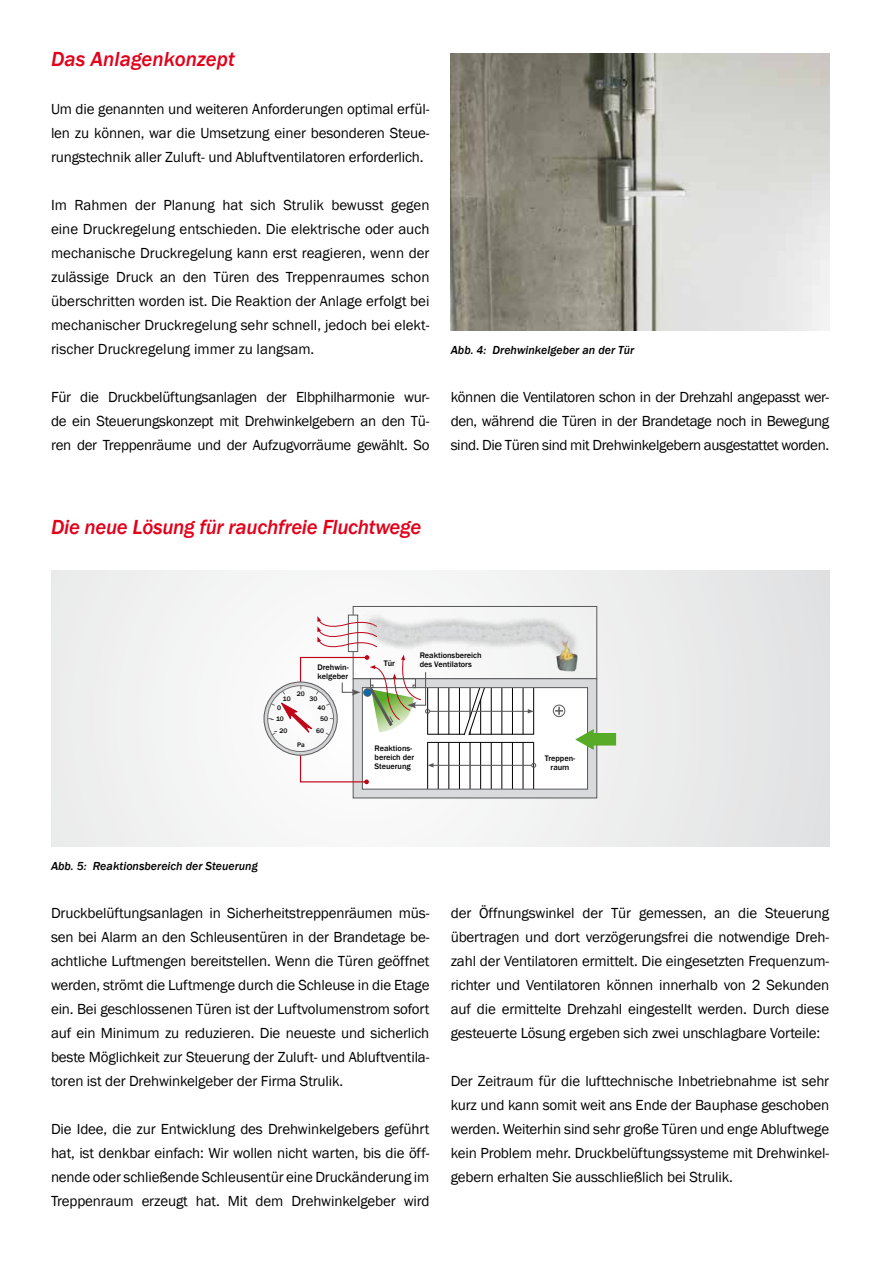
<style>
.page{position:relative;width:893px;height:1263px;background:#fff}
.page>*{position:absolute;margin:0;border:0;box-sizing:border-box;transform-origin:0 0}
.t1{font:italic 500 21px "Franklin Gothic";letter-spacing:-.015em;color:#e2001a}
.t2{font:15px/24px "Franklin Gothic";letter-spacing:-.01em;color:#000;text-align:justify}
.t3{font:italic 500 12px "Franklin Gothic";color:#000}
.t4{font:500 8.25px/9px "Franklin Gothic";color:#000}
.t5{font:500 6.75px "Franklin Gothic";color:#000}
</style>
<div class="page">
<div style="left:51px;top:570px;width:778px;height:276px;background:#efeff0"></div>
<div style="left:353px;top:606px;width:244px;height:73px;border:1px solid #58585a"></div>
<div style="left:348px;top:615px;width:10px;height:37px;border:1px solid #58585a"></div>
<div style="left:590px;top:734px;width:26px;height:11px;background:#57ab27"></div>
<svg style="left:268px;top:616px;width:329px;height:183px"></svg>
<img style="left:451px;top:54px;width:378px;height:276px">
<h1 class="t1" style="left:51px;top:46px;width:185px">Das Anlagenkonzept</h1>
<p class="t2" style="left:51px;top:97px;width:380px">Um die genannten und weiteren Anforderungen optimal erfül&shy;len zu können, war die Umsetzung einer besonderen Steue&shy;rungstechnik aller Zuluft- und Abluftventilatoren erforderlich.</p>
<p class="t2" style="left:51px;top:193px;width:380px">Im Rahmen der Planung hat sich Strulik bewusst gegen eine Druckregelung entschieden. Die elektrische oder auch mechanische Druckregelung kann erst reagieren, wenn der zulässige Druck an den Türen des Treppenraumes schon überschritten worden ist. Die Reaktion der Anlage erfolgt bei mechanischer Druckregelung sehr schnell, jedoch bei elekt&shy;rischer Druckregelung immer zu langsam.</p>
<p class="t2" style="left:51px;top:385px;width:380px">Für die Druckbelüftungsanlagen der Elbphilharmonie wur&shy;de ein Steuerungskonzept mit Drehwinkelgebern an den Tü&shy;ren der Treppenräume und der Aufzugvorräume gewählt. So</p>
<p class="t2" style="left:451px;top:385px;width:380px">können die Ventilatoren schon in der Drehzahl angepasst wer&shy;den, während die Türen in der Brandetage noch in Bewegung sind. Die Türen sind mit Drehwinkelgebern ausgestattet worden.</p>
<p class="t5" style="left:298px;top:205px;width:9px">20</p>
<p class="t5" style="left:319px;top:219px;width:9px">40</p>
<p class="t5" style="left:272px;top:230px;width:15px">– 10</p>
<p class="t5" style="left:321px;top:230px;width:9px">50</p>
<p class="t3" style="left:451px;top:343px;width:185px">Abb. 4: Drehwinkelgeber an der Tür</p>
<p class="t5" style="left:298px;top:448px;width:9px">20</p>
<h1 class="t1" style="left:51px;top:514px;width:372px">Die neue Lösung für rauchfreie Fluchtwege</h1>
<p class="t4" style="left:317px;top:663px;width:33px">Drehwin&shy;kelgeber</p>
<p class="t5" style="left:297px;top:689px;width:9px">20</p>
<p class="t5" style="left:283px;top:694px;width:9px">10</p>
<p class="t5" style="left:310px;top:694px;width:9px">30</p>
<p class="t5" style="left:277px;top:704px;width:5px">0</p>
<p class="t5" style="left:318px;top:704px;width:9px">40</p>
<p class="t5" style="left:270px;top:714px;width:15px">– 10</p>
<p class="t5" style="left:320px;top:714px;width:9px">50</p>
<p class="t5" style="left:274px;top:727px;width:15px">– 20</p>
<p class="t5" style="left:316px;top:727px;width:9px">60</p>
<p class="t5" style="left:297px;top:741px;width:9px">Pa</p>
<p class="t4" style="left:384px;top:658px;width:13px">Tür</p>
<p class="t4" style="left:420px;top:651px;width:63px">Reaktionsbereich des Ventilators</p>
<p class="t4" style="left:375px;top:744px;width:41px">Reaktions&shy;bereich der<br>Steuerung</p>
<p class="t3" style="left:51px;top:859px;width:208px">Abb. 5: Reaktionsbereich der Steuerung</p>
<p class="t4" style="left:545px;top:753px;width:32px;text-align:center">Treppen&shy;raum</p>
<p class="t2" style="left:51px;top:901px;width:380px">Druckbelüftungsanlagen in Sicherheitstreppenräumen müs&shy;sen bei Alarm an den Schleusentüren in der Brandetage be&shy;achtliche Luftmengen bereitstellen. Wenn die Türen geöffnet werden, strömt die Luftmenge durch die Schleuse in die Etage ein. Bei geschlossenen Türen ist der Luftvolumenstrom sofort auf ein Minimum zu reduzieren. Die neueste und sicherlich beste Möglichkeit zur Steuerung der Zuluft- und Abluftventila&shy;toren ist der Drehwinkelgeber der Firma Strulik.</p>
<p class="t2" style="left:51px;top:1117px;width:380px">Die Idee, die zur Entwicklung des Drehwinkelgebers geführt hat, ist denkbar einfach: Wir wollen nicht warten, bis die öff&shy;nende oder schließende Schleusentür eine Druckänderung im Treppenraum erzeugt hat. Mit dem Drehwinkelgeber wird</p>
<p class="t2" style="left:451px;top:901px;width:380px">der Öffnungswinkel der Tür gemessen, an die Steuerung übertragen und dort verzögerungsfrei die notwendige Dreh&shy;zahl der Ventilatoren ermittelt. Die eingesetzten Frequenzum&shy;richter und Ventilatoren können innerhalb von 2 Sekunden auf die ermittelte Drehzahl eingestellt werden. Durch diese gesteuerte Lösung ergeben sich zwei unschlagbare Vorteile:</p>
<p class="t2" style="left:451px;top:1069px;width:380px">Der Zeitraum für die lufttechnische Inbetriebnahme ist sehr kurz und kann somit weit ans Ende der Bauphase geschoben werden. Weiterhin sind sehr große Türen und enge Abluftwege kein Problem mehr. Druckbelüftungssysteme mit Drehwinkel&shy;gebern erhalten Sie ausschließlich bei Strulik.</p>
</div>
